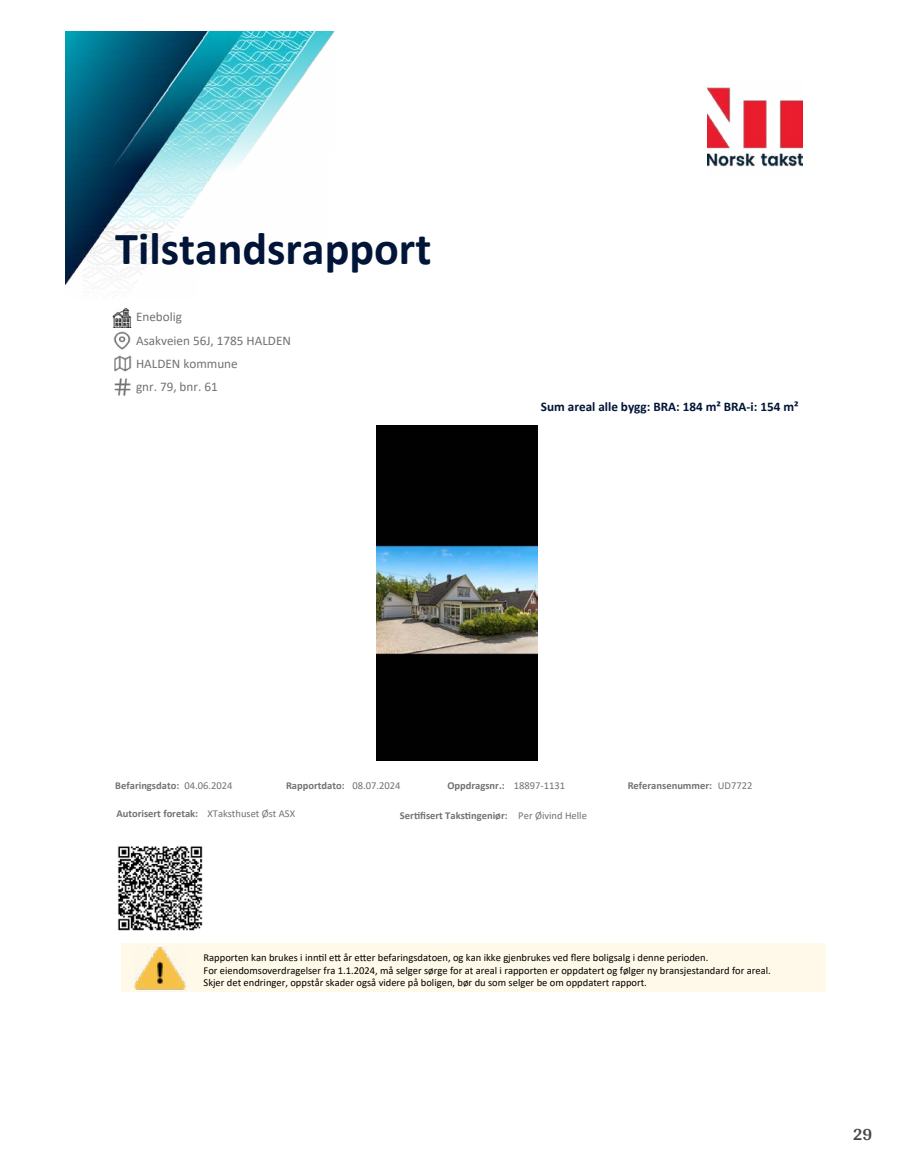
<style>
.page{position:relative;width:915px;height:1172px;background:#fff}
.page>*{position:absolute;margin:0;border:0;box-sizing:border-box;transform-origin:0 0}
.t1{font:700 46.05px "Calibri";color:#011538}
.t2{font:700 18px "Arya";color:#414749}
.t3{font:13.2px "Calibri";color:#727272}
.t4{font:700 13.2px "Calibri";color:#011538}
.t5{font:10.5px/12.9px "Calibri";color:#000}
.t6{font:700 10.5px "Calibri";color:#727272}
.s1{font-weight:400}
</style>
<div class="page">
<img style="left:65px;top:32px;width:269px;height:254px">
<img style="left:114px;top:355px;width:17px;height:17px">
<img style="left:114px;top:378px;width:17px;height:18px">
<img style="left:114px;top:331px;width:16px;height:19px">
<img style="left:707px;top:87px;width:95px;height:80px">
<img style="left:118px;top:846px;width:85px;height:85px">
<img style="left:376px;top:425px;width:161px;height:336px">
<div style="left:121px;top:943px;width:703px;height:49px;background:#fff9e9"></div>
<img style="left:134px;top:947px;width:52px;height:43px">
<img style="left:113px;top:308px;width:18px;height:19px">
<h1 class="t1" style="left:115px;top:216px;width:317px">Tilstandsrapport</h1>
<p class="t3" style="left:136px;top:307px;width:47px">Enebolig</p>
<p class="t3" style="left:136px;top:331px;width:156px">Asakveien 56J, 1785 HALDEN</p>
<p class="t3" style="left:136px;top:378px;width:83px">gnr. 79, bnr. 61</p>
<p class="t3" style="left:136px;top:354px;width:103px">HALDEN kommune</p>
<p class="t4" style="left:540px;top:397px;width:259px">Sum areal alle bygg: BRA: 184 m² BRA-i: 154 m²</p>
<p class="t6" style="left:115px;top:778px;width:119px">Befaringsdato: <span class="s1">04.06.2024</span></p>
<p class="t6" style="left:286px;top:778px;width:116px">Rapportdato: <span class="s1">08.07.2024</span></p>
<p class="t6" style="left:447px;top:778px;width:119px">Oppdragsnr.: <span class="s1">18897-1131</span></p>
<p class="t6" style="left:116px;top:806px;width:180px">Autorisert foretak: <span class="s1">XTaksthuset Øst ASX</span></p>
<p class="t6" style="left:400px;top:808px;width:188px">Ser琀椀昀椀sert Taks琀椀ngeniør: <span class="s1">Per Øivind Helle</span></p>
<p class="t6" style="left:627px;top:778px;width:126px">Referansenummer: <span class="s1">UD7722</span></p>
<p class="t5" style="left:203px;top:950px;width:568px">Rapporten kan brukes i inn琀椀l e琀琀 år e琀琀er befaringsdatoen, og kan ikke gjenbrukes ved 昀氀ere boligsalg i denne perioden.<br>For eiendomsoverdragelser fra 1.1.2024, må selger sørge for at areal i rapporten er oppdatert og følger ny bransjestandard for areal.<br>Skjer det endringer, oppstår skader også videre på boligen, bør du som selger be om oppdatert rapport.</p>
<h2 class="t2" style="left:852px;top:1123px;width:21px">29</h2>
</div>
